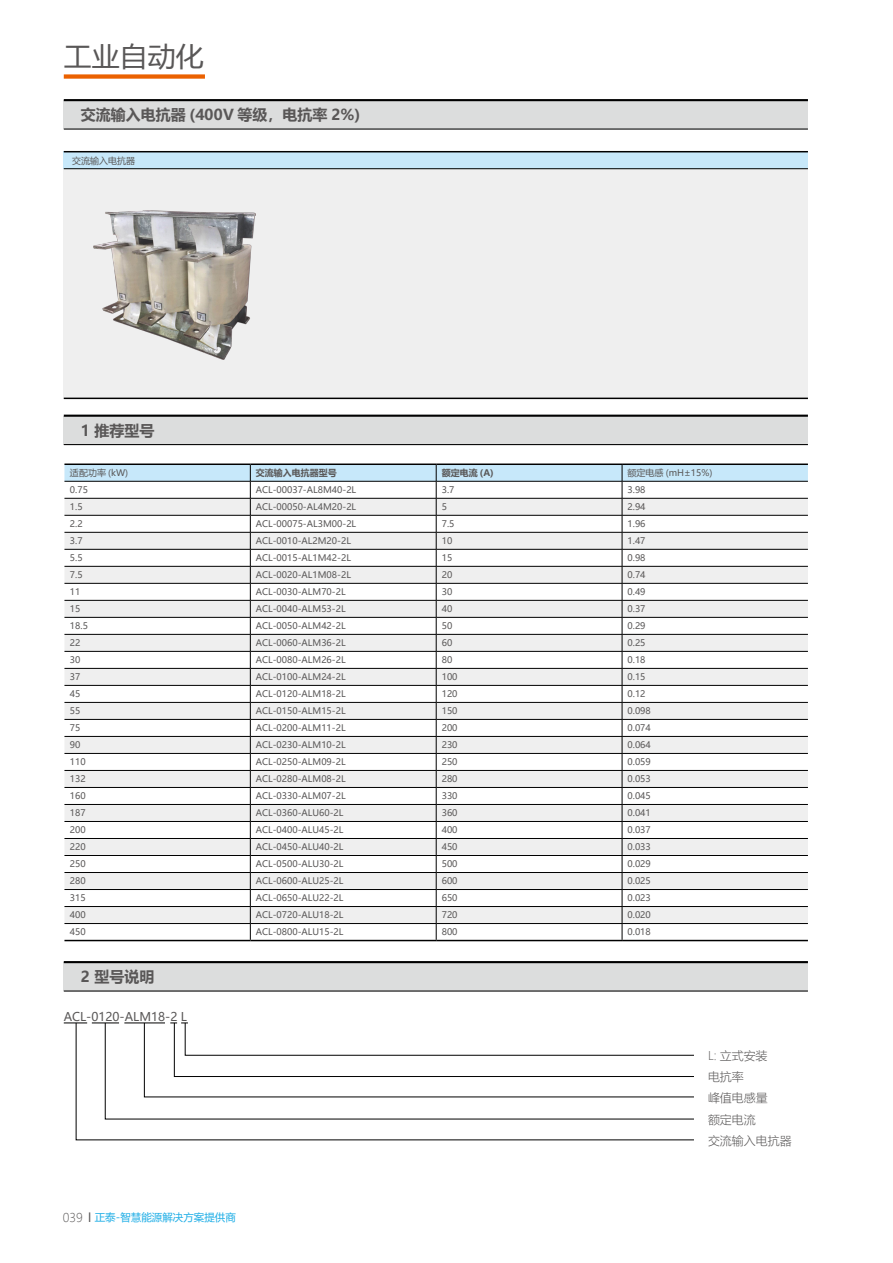
<style>
.page{position:relative;width:893px;height:1263px;background:#fff}
.page>*{position:absolute;margin:0;border:0;box-sizing:border-box;transform-origin:0 0}
.t1{font:27px "Microsoft Ya Hei";letter-spacing:.005em;color:#595757}
.t2{font:700 15px "Microsoft Ya Hei";color:#595757}
.t3{font:300 12px "Microsoft Ya Hei";color:#595757}
.t4{font:12px "Microsoft Ya Hei";color:#595757}
.t5{font:10.5px "Microsoft Ya Hei";color:#20aee6}
.t6{font:9px "Microsoft Ya Hei";color:#595757}
.t7{font:700 9px "Microsoft Ya Hei";color:#595757}
.s1{font-weight:300;font-size:12px;color:#595757}
.s2{font-size:12px;color:#595757}
</style>
<div class="page">
<div style="left:64px;top:74px;width:141px;height:5px;background:#eb6100"></div>
<div style="left:64px;top:100px;width:744px;height:29px;background:#dcdddd"></div>
<hr style="left:64px;top:99px;width:744px;height:2px;background:#000">
<hr style="left:64px;top:129px;width:744px;height:1px;background:#000">
<div style="left:64px;top:416px;width:744px;height:29px;background:#dcdddd"></div>
<hr style="left:64px;top:415px;width:744px;height:2px;background:#000">
<hr style="left:64px;top:444px;width:744px;height:1px;background:#000">
<hr style="left:64px;top:463px;width:186px;height:2px;background:#000">
<hr style="left:250px;top:463px;width:186px;height:2px;background:#000">
<hr style="left:436px;top:463px;width:186px;height:2px;background:#000">
<hr style="left:622px;top:463px;width:186px;height:2px;background:#000">
<hr style="left:64px;top:940px;width:186px;height:1px;background:#000">
<hr style="left:250px;top:940px;width:186px;height:1px;background:#000">
<hr style="left:436px;top:940px;width:186px;height:1px;background:#000">
<hr style="left:622px;top:940px;width:186px;height:1px;background:#000">
<svg style="left:64px;top:464px;width:744px;height:476px"></svg>
<div style="left:64px;top:152px;width:744px;height:17px;background:#c7e8fa"></div>
<div style="left:64px;top:169px;width:744px;height:229px;background:#efefef"></div>
<hr style="left:64px;top:398px;width:744px;height:1px;background:#000">
<hr style="left:64px;top:151px;width:744px;height:1px;background:#000">
<hr style="left:64px;top:168px;width:744px;height:1px;background:#000">
<div style="left:64px;top:962px;width:744px;height:29px;background:#dcdddd"></div>
<hr style="left:64px;top:961px;width:744px;height:2px;background:#000">
<hr style="left:64px;top:990px;width:744px;height:1px;background:#000">
<svg style="left:64px;top:1023px;width:12px;height:1px"></svg>
<svg style="left:76px;top:1022px;width:618px;height:118px"></svg>
<img style="left:94px;top:210px;width:161px;height:149px">
<h1 class="t1" style="left:64px;top:38px;width:141px">工业自动化</h1>
<p class="t2" style="left:81px;top:104px;width:281px">交流输入电抗器 (400V 等级，电抗率 2%)</p>
<p class="t6" style="left:72px;top:154px;width:64px">交流输入电抗器</p>
<p class="t2" style="left:81px;top:420px;width:75px">1 推荐型号</p>
<p class="t6" style="left:70px;top:467px;width:60px">适配功率 (kW)</p>
<p class="t7" style="left:256px;top:467px;width:82px">交流输入电抗器型号</p>
<p class="t7" style="left:442px;top:467px;width:54px">额定电流 (A)</p>
<p class="t6" style="left:628px;top:467px;width:86px">额定电感 (mH±15%)</p>
<p class="t6" style="left:70px;top:484px;width:19px">0.75</p>
<p class="t6" style="left:256px;top:484px;width:102px">ACL-00037-AL8M40-2L</p>
<p class="t6" style="left:442px;top:484px;width:14px">3.7</p>
<p class="t6" style="left:628px;top:484px;width:19px">3.98</p>
<p class="t6" style="left:70px;top:501px;width:14px">1.5</p>
<p class="t6" style="left:256px;top:501px;width:102px">ACL-00050-AL4M20-2L</p>
<p class="t6" style="left:442px;top:501px;width:7px">5</p>
<p class="t6" style="left:628px;top:501px;width:19px">2.94</p>
<p class="t6" style="left:70px;top:518px;width:14px">2.2</p>
<p class="t6" style="left:256px;top:518px;width:102px">ACL-00075-AL3M00-2L</p>
<p class="t6" style="left:442px;top:518px;width:14px">7.5</p>
<p class="t6" style="left:628px;top:518px;width:19px">1.96</p>
<p class="t6" style="left:70px;top:535px;width:14px">3.7</p>
<p class="t6" style="left:256px;top:535px;width:97px">ACL-0010-AL2M20-2L</p>
<p class="t6" style="left:442px;top:535px;width:12px">10</p>
<p class="t6" style="left:628px;top:535px;width:19px">1.47</p>
<p class="t6" style="left:70px;top:552px;width:14px">5.5</p>
<p class="t6" style="left:256px;top:552px;width:97px">ACL-0015-AL1M42-2L</p>
<p class="t6" style="left:442px;top:552px;width:12px">15</p>
<p class="t6" style="left:628px;top:552px;width:19px">0.98</p>
<p class="t6" style="left:70px;top:569px;width:14px">7.5</p>
<p class="t6" style="left:256px;top:569px;width:97px">ACL-0020-AL1M08-2L</p>
<p class="t6" style="left:442px;top:569px;width:12px">20</p>
<p class="t6" style="left:628px;top:569px;width:19px">0.74</p>
<p class="t6" style="left:70px;top:586px;width:12px">11</p>
<p class="t6" style="left:256px;top:586px;width:91px">ACL-0030-ALM70-2L</p>
<p class="t6" style="left:442px;top:586px;width:12px">30</p>
<p class="t6" style="left:628px;top:586px;width:19px">0.49</p>
<p class="t6" style="left:70px;top:603px;width:12px">15</p>
<p class="t6" style="left:256px;top:603px;width:91px">ACL-0040-ALM53-2L</p>
<p class="t6" style="left:442px;top:603px;width:12px">40</p>
<p class="t6" style="left:628px;top:603px;width:19px">0.37</p>
<p class="t6" style="left:70px;top:620px;width:19px">18.5</p>
<p class="t6" style="left:256px;top:620px;width:91px">ACL-0050-ALM42-2L</p>
<p class="t6" style="left:442px;top:620px;width:12px">50</p>
<p class="t6" style="left:628px;top:620px;width:19px">0.29</p>
<p class="t6" style="left:70px;top:637px;width:12px">22</p>
<p class="t6" style="left:256px;top:637px;width:91px">ACL-0060-ALM36-2L</p>
<p class="t6" style="left:442px;top:637px;width:12px">60</p>
<p class="t6" style="left:628px;top:637px;width:19px">0.25</p>
<p class="t6" style="left:70px;top:654px;width:12px">30</p>
<p class="t6" style="left:256px;top:654px;width:91px">ACL-0080-ALM26-2L</p>
<p class="t6" style="left:442px;top:654px;width:12px">80</p>
<p class="t6" style="left:628px;top:654px;width:19px">0.18</p>
<p class="t6" style="left:70px;top:671px;width:12px">37</p>
<p class="t6" style="left:256px;top:671px;width:91px">ACL-0100-ALM24-2L</p>
<p class="t6" style="left:442px;top:671px;width:17px">100</p>
<p class="t6" style="left:628px;top:671px;width:19px">0.15</p>
<p class="t6" style="left:70px;top:688px;width:12px">45</p>
<p class="t6" style="left:256px;top:688px;width:91px">ACL-0120-ALM18-2L</p>
<p class="t6" style="left:442px;top:688px;width:17px">120</p>
<p class="t6" style="left:628px;top:688px;width:19px">0.12</p>
<p class="t6" style="left:70px;top:705px;width:12px">55</p>
<p class="t6" style="left:256px;top:705px;width:91px">ACL-0150-ALM15-2L</p>
<p class="t6" style="left:442px;top:705px;width:17px">150</p>
<p class="t6" style="left:628px;top:705px;width:25px">0.098</p>
<p class="t6" style="left:70px;top:722px;width:12px">75</p>
<p class="t6" style="left:256px;top:722px;width:91px">ACL-0200-ALM11-2L</p>
<p class="t6" style="left:442px;top:722px;width:17px">200</p>
<p class="t6" style="left:628px;top:722px;width:25px">0.074</p>
<p class="t6" style="left:70px;top:739px;width:12px">90</p>
<p class="t6" style="left:256px;top:739px;width:91px">ACL-0230-ALM10-2L</p>
<p class="t6" style="left:442px;top:739px;width:17px">230</p>
<p class="t6" style="left:628px;top:739px;width:25px">0.064</p>
<p class="t6" style="left:70px;top:756px;width:17px">110</p>
<p class="t6" style="left:256px;top:756px;width:91px">ACL-0250-ALM09-2L</p>
<p class="t6" style="left:442px;top:756px;width:17px">250</p>
<p class="t6" style="left:628px;top:756px;width:25px">0.059</p>
<p class="t6" style="left:70px;top:773px;width:17px">132</p>
<p class="t6" style="left:256px;top:773px;width:91px">ACL-0280-ALM08-2L</p>
<p class="t6" style="left:442px;top:773px;width:17px">280</p>
<p class="t6" style="left:628px;top:773px;width:25px">0.053</p>
<p class="t6" style="left:70px;top:790px;width:17px">160</p>
<p class="t6" style="left:256px;top:790px;width:91px">ACL-0330-ALM07-2L</p>
<p class="t6" style="left:442px;top:790px;width:17px">330</p>
<p class="t6" style="left:628px;top:790px;width:25px">0.045</p>
<p class="t6" style="left:70px;top:807px;width:17px">187</p>
<p class="t6" style="left:256px;top:807px;width:89px">ACL-0360-ALU60-2L</p>
<p class="t6" style="left:442px;top:807px;width:17px">360</p>
<p class="t6" style="left:628px;top:807px;width:25px">0.041</p>
<p class="t6" style="left:70px;top:824px;width:17px">200</p>
<p class="t6" style="left:256px;top:824px;width:89px">ACL-0400-ALU45-2L</p>
<p class="t6" style="left:442px;top:824px;width:17px">400</p>
<p class="t6" style="left:628px;top:824px;width:25px">0.037</p>
<p class="t6" style="left:70px;top:841px;width:17px">220</p>
<p class="t6" style="left:256px;top:841px;width:89px">ACL-0450-ALU40-2L</p>
<p class="t6" style="left:442px;top:841px;width:17px">450</p>
<p class="t6" style="left:628px;top:841px;width:25px">0.033</p>
<p class="t6" style="left:70px;top:858px;width:17px">250</p>
<p class="t6" style="left:256px;top:858px;width:89px">ACL-0500-ALU30-2L</p>
<p class="t6" style="left:442px;top:858px;width:17px">500</p>
<p class="t6" style="left:628px;top:858px;width:25px">0.029</p>
<p class="t6" style="left:70px;top:875px;width:17px">280</p>
<p class="t6" style="left:256px;top:875px;width:89px">ACL-0600-ALU25-2L</p>
<p class="t6" style="left:442px;top:875px;width:17px">600</p>
<p class="t6" style="left:628px;top:875px;width:25px">0.025</p>
<p class="t6" style="left:70px;top:892px;width:17px">315</p>
<p class="t6" style="left:256px;top:892px;width:89px">ACL-0650-ALU22-2L</p>
<p class="t6" style="left:442px;top:892px;width:17px">650</p>
<p class="t6" style="left:628px;top:892px;width:25px">0.023</p>
<p class="t6" style="left:70px;top:909px;width:17px">400</p>
<p class="t6" style="left:256px;top:909px;width:89px">ACL-0720-ALU18-2L</p>
<p class="t6" style="left:442px;top:909px;width:17px">720</p>
<p class="t6" style="left:628px;top:909px;width:25px">0.020</p>
<p class="t6" style="left:70px;top:926px;width:17px">450</p>
<p class="t6" style="left:256px;top:926px;width:89px">ACL-0800-ALU15-2L</p>
<p class="t6" style="left:442px;top:926px;width:17px">800</p>
<p class="t6" style="left:628px;top:926px;width:25px">0.018</p>
<p class="t2" style="left:81px;top:966px;width:75px">2 型号说明</p>
<p class="t4" style="left:64px;top:1009px;width:125px">ACL-0120-ALM18-2 L</p>
<p class="t5" style="left:63px;top:1210px;width:175px"><span class="s1">039</span> <span class="s2">l</span> 正泰-智慧能源解决方案提供商</p>
<p class="t3" style="left:708px;top:1047px;width:61px">L: 立式安装</p>
<p class="t3" style="left:708px;top:1069px;width:37px">电抗率</p>
<p class="t3" style="left:708px;top:1090px;width:61px">峰值电感量</p>
<p class="t3" style="left:708px;top:1111px;width:49px">额定电流</p>
<p class="t3" style="left:708px;top:1132px;width:85px">交流输入电抗器</p>
</div>
